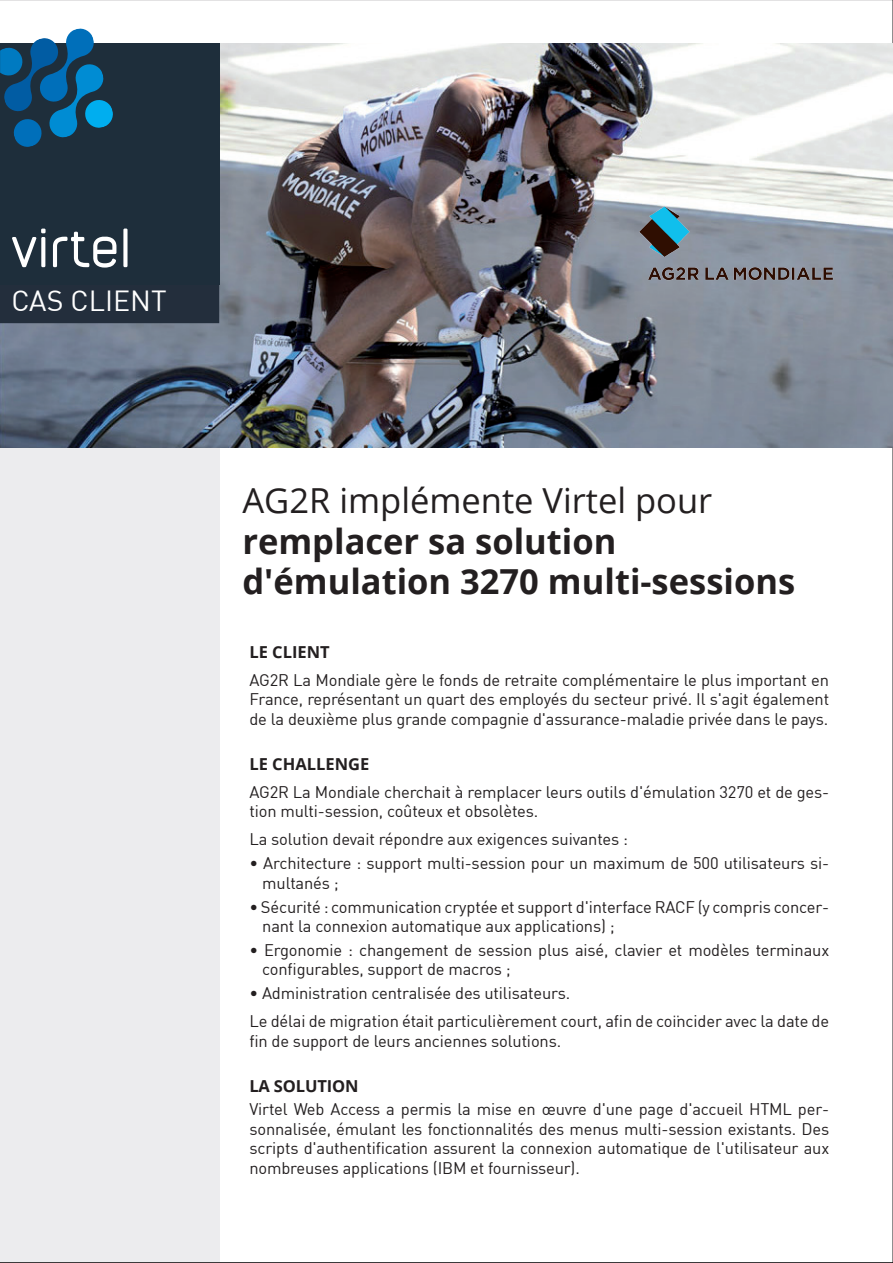
<style>
.page{position:relative;width:893px;height:1263px;background:#fff}
.page>*{position:absolute;margin:0;border:0;box-sizing:border-box;transform-origin:0 0}
.t1{font:700 34.5px/40.5px "Open Sans";color:#231f20}
.t2{font:34.5px "Open Sans";color:#231f20}
.t3{font:28.5px "DIN";color:#fff}
.t4{font:16.5px/19.5px "DIN";letter-spacing:-.01em;color:#231f20}
.t5{font:700 16.5px "Open Sans";color:#231f20}
</style>
<div class="page">
<div style="left:0;top:44px;width:219px;height:1218px;background:#ececee"></div>
<img style="left:0;top:44px;width:893px;height:404px">
<div style="left:0;top:285px;width:219px;height:38px;background:#232e3c"></div>
<div style="left:0;top:44px;width:220px;height:241px;background:#1e2e3b"></div>
<svg style="left:0;top:28px;width:114px;height:119px"></svg>
<svg style="left:12px;top:229px;width:34px;height:38px"></svg>
<svg style="left:53px;top:232px;width:63px;height:36px"></svg>
<div style="left:123px;top:229px;width:5px;height:38px;background:#fff"></div>
<img style="left:630px;top:197px;width:212px;height:93px">
<h2 class="t3" style="left:11px;top:282px;width:157px">CAS CLIENT</h2>
<h1 class="t2" style="left:242px;top:477px;width:471px">AG2R implémente Virtel pour</h1>
<h1 class="t1" style="left:242px;top:520px;width:554px">remplacer sa solution d'émulation 3270 multi-sessions</h1>
<p class="t5" style="left:249px;top:640px;width:82px">LE CLIENT</p>
<p class="t4" style="left:249px;top:670px;width:581px;text-align:justify">AG2R La Mondiale gère le fonds de retraite complémentaire le plus important en France, représentant un quart des employés du secteur privé. Il s'agit également de la deuxième plus grande compagnie d'assurance-maladie privée dans le pays.</p>
<p class="t5" style="left:249px;top:752px;width:121px">LE CHALLENGE</p>
<p class="t4" style="left:249px;top:782px;width:581px">AG2R La Mondiale cherchait à remplacer leurs outils d'émulation 3270 et de ges&shy;tion multi-session, coûteux et obsolètes.</p>
<p class="t4" style="left:249px;top:829px;width:380px">La solution devait répondre aux exigences suivantes :</p>
<p class="t4" style="left:262px;top:853px;width:569px;text-indent:-13px">• Architecture : support multi-session pour un maximum de 500 utilisateurs si&shy;multanés ;</p>
<p class="t4" style="left:262px;top:896px;width:568px;text-indent:-13px">• Sécurité : communication cryptée et support d'interface RACF (y compris concer&shy;nant la connexion automatique aux applications) ;</p>
<p class="t4" style="left:262px;top:940px;width:568px;text-indent:-13px">• Ergonomie : changement de session plus aisé, clavier et modèles terminaux configurables, support de macros ;</p>
<p class="t4" style="left:249px;top:979px;width:581px;line-height:28px">• Administration centralisée des utilisateurs.<br>Le délai de migration était particulièrement court, afin de coïncider avec la date de</p>
<p class="t4" style="left:249px;top:1030px;width:313px">fin de support de leurs anciennes solutions.</p>
<p class="t5" style="left:249px;top:1074px;width:110px">LA SOLUTION</p>
<p class="t4" style="left:249px;top:1099px;width:581px;text-align:justify">Virtel Web Access a permis la mise en œuvre d'une page d'accueil HTML per&shy;sonnalisée, émulant les fonctionnalités des menus multi-session existants. Des scripts d'authentification assurent la connexion automatique de l'utilisateur aux nombreuses applications (IBM et fournisseur).</p>
</div>
